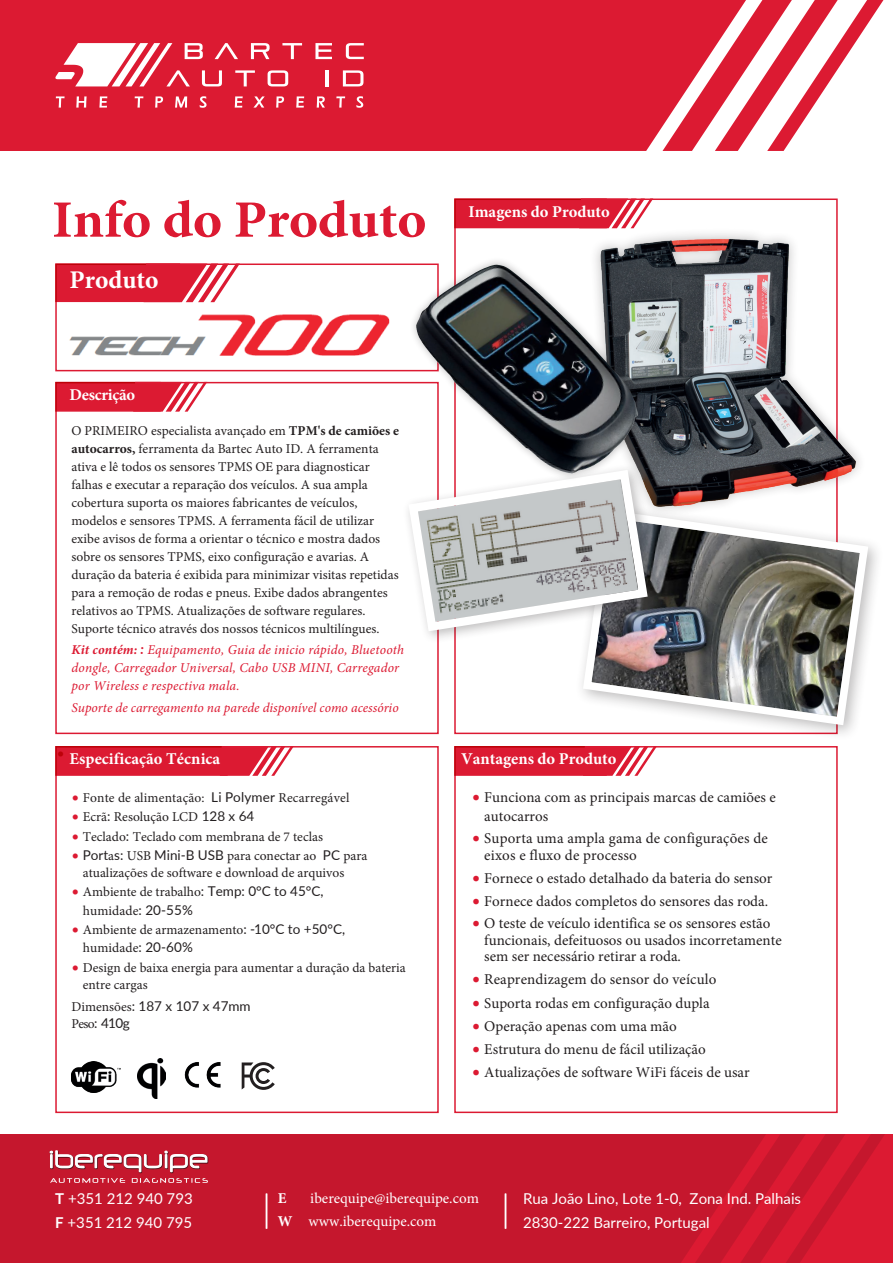
<style>
.page{position:relative;width:893px;height:1263px;background:#fff}
.page>*{position:absolute;margin:0;border:0;box-sizing:border-box;transform-origin:0 0}
.t1{font:700 52.5px "Minion Pro";letter-spacing:-.005em;color:#dc1a32;scale:1.06 1}
.t2{font:700 25.5px "Minion Pro";color:#fff}
.t3{font:700 16.5px "Minion Pro";color:#fff}
.t4{font:15px/16.6px "Minion Pro";color:#231f20}
.t5{font:15px/24px "Lato";color:#fff}
.t6{font:15px/22.8px "Minion Pro";color:#fff}
.t7{font:700 15px "Minion Pro";color:#fff}
.t8{font:13.5px/18px "Minion Pro";color:#231f20}
.t9{font:italic 13.5px/18px "Minion Pro";letter-spacing:.015em;color:#dc1a32}
.t10{font:13.5px/16.6px "Lato";color:#231f20}
.t11{font:13.5px "Lato";color:#dc1a32}
.s1{font-weight:700}
.s2{font-family:"Lato";font-weight:700}
.s3{font-family:"Lato";color:#dc1a32}
.s4{font-family:"Lato"}
.s5{font-family:"Minion Pro"}
</style>
<div class="page">
<div style="left:55px;top:382px;width:384px;height:352px;border:2px solid #dc1a32"></div>
<div style="left:55px;top:382px;width:106px;height:30px;background:#dc1a32;border:2px solid #dc1a32"></div>
<svg style="left:133px;top:382px;width:74px;height:30px"></svg>
<div style="left:0;top:0;width:610px;height:151px;background:#dc1a32"></div>
<svg style="left:610px;top:0;width:273px;height:151px"></svg>
<svg style="left:315px;top:43px;width:17px;height:16px"></svg>
<svg style="left:346px;top:43px;width:18px;height:16px"></svg>
<svg style="left:55px;top:43px;width:247px;height:43px"></svg>
<hr style="left:325px;top:70px;width:3px;height:16px;background:#fff">
<svg style="left:343px;top:70px;width:20px;height:16px"></svg>
<svg style="left:56px;top:96px;width:9px;height:12px"></svg>
<svg style="left:76px;top:96px;width:11px;height:12px"></svg>
<svg style="left:99px;top:96px;width:8px;height:12px"></svg>
<svg style="left:135px;top:96px;width:8px;height:12px"></svg>
<svg style="left:155px;top:96px;width:8px;height:12px"></svg>
<svg style="left:175px;top:96px;width:12px;height:12px"></svg>
<svg style="left:200px;top:96px;width:7px;height:12px"></svg>
<svg style="left:235px;top:96px;width:8px;height:12px"></svg>
<svg style="left:253px;top:96px;width:12px;height:12px"></svg>
<svg style="left:276px;top:96px;width:8px;height:12px"></svg>
<svg style="left:296px;top:96px;width:8px;height:12px"></svg>
<svg style="left:317px;top:96px;width:8px;height:12px"></svg>
<svg style="left:336px;top:96px;width:9px;height:12px"></svg>
<svg style="left:356px;top:96px;width:7px;height:12px"></svg>
<div style="left:55px;top:263px;width:384px;height:108px;border:2px solid #dc1a32"></div>
<div style="left:55px;top:746px;width:384px;height:367px;border:2px solid #dc1a32"></div>
<div style="left:454px;top:746px;width:384px;height:367px;border:2px solid #dc1a32"></div>
<div style="left:55px;top:263px;width:125px;height:39px;background:#dc1a32;border:2px solid #dc1a32"></div>
<div style="left:454px;top:198px;width:153px;height:30px;background:#dc1a32;border:2px solid #dc1a32"></div>
<div style="left:55px;top:746px;width:173px;height:30px;background:#dc1a32;border:2px solid #dc1a32"></div>
<div style="left:454px;top:746px;width:153px;height:30px;background:#dc1a32;border:2px solid #dc1a32"></div>
<svg style="left:144px;top:263px;width:96px;height:39px"></svg>
<svg style="left:583px;top:746px;width:74px;height:30px"></svg>
<svg style="left:220px;top:746px;width:74px;height:30px"></svg>
<svg style="left:579px;top:198px;width:74px;height:30px"></svg>
<div style="left:0;top:1134px;width:686px;height:129px;background:#c5172d"></div>
<svg style="left:686px;top:1134px;width:199px;height:129px;background:#d0182f"></svg>
<div style="left:575px;top:502px;width:309px;height:239px;background:#231f20;opacity:.3"></div>
<img style="left:579px;top:506px;width:293px;height:223px">
<img style="left:72px;top:1061px;width:49px;height:32px">
<img style="left:184px;top:1062px;width:37px;height:26px">
<img style="left:138px;top:1058px;width:27px;height:41px">
<svg style="left:242px;top:1062px;width:33px;height:28px"></svg>
<img style="left:69px;top:314px;width:321px;height:42px">
<div style="left:402px;top:463px;width:259px;height:181px;background:#231f20;opacity:.3"></div>
<svg style="left:404px;top:465px;width:248px;height:171px"></svg>
<div style="left:589px;top:227px;width:277px;height:290px;background:#231f20;opacity:.3"></div>
<img style="left:597px;top:218px;width:263px;height:324px">
<div style="left:408px;top:257px;width:238px;height:225px;background:#231f20;opacity:.3"></div>
<img style="left:416px;top:265px;width:222px;height:209px">
<hr style="left:266px;top:1193px;width:1px;height:36px;background:#fff">
<hr style="left:505px;top:1193px;width:1px;height:36px;background:#fff">
<img style="left:46px;top:1143px;width:167px;height:42px">
<p class="t1" style="left:52px;top:183px;width:355px">Info do Produto</p>
<p class="t2" style="left:70px;top:262px;width:90px">Produto</p>
<p class="t3" style="left:70px;top:383px;width:67px">Descrição</p>
<p class="t8" style="left:72px;top:421px;width:329px">O PRIMEIRO especialista avançado em <span class="s1">TPM's de camiões e autocarros,</span> ferramenta da Bartec Auto ID. A ferramenta ativa e lê todos os sensores TPMS OE para diagnosticar falhas e executar a reparação dos veículos. A sua ampla cobertura suporta os maiores fabricantes de veículos, modelos e sensores TPMS. A ferramenta fácil de utilizar exibe avisos de forma a orientar o técnico e mostra dados sobre os sensores TPMS, eixo configuração e avarias. A duração da bateria é exibida para minimizar visitas repetidas para a remoção de rodas e pneus. Exibe dados abrangentes relativos ao TPMS. Atualizações de software regulares.<br>Suporte técnico através dos nossos técnicos multilíngues.</p>
<p class="t9" style="left:72px;top:641px;width:334px"><span class="s1">Kit contém:</span> <span class="s2">:</span> Equipamento, Guia de inicio rápido, Bluetooth dongle, Carregador Universal, Cabo USB MINI, Carregador por Wireless e respectiva mala.</p>
<p class="t9" style="left:72px;top:699px;width:329px">Suporte de carregamento na parede disponível como acessório</p>
<p class="t3" style="left:468px;top:200px;width:143px">Imagens do Produto</p>
<p class="t11" style="left:57px;top:744px;width:9px">•</p>
<p class="t3" style="left:70px;top:747px;width:152px">Especificação Técnica</p>
<p class="t3" style="left:461px;top:747px;width:157px">Vantagens do Produto</p>
<p class="t8" style="left:72px;top:788px;width:279px"><span class="s3">•</span> Fonte de alimentação: <span class="s4">Li Polymer</span> Recarregável</p>
<p class="t8" style="left:72px;top:808px;width:184px"><span class="s3">•</span> Ecrã<span class="s4">:</span> Resolução LCD <span class="s4">128 x 64</span></p>
<p class="t8" style="left:72px;top:828px;width:253px"><span class="s3">•</span> Teclado<span class="s4">:</span> Teclado com membrana de 7 teclas</p>
<p class="t8" style="left:83px;top:847px;width:286px;line-height:17px;text-indent:-11px"><span class="s3">•</span> <span class="s4">Port</span>a<span class="s4">s:</span> USB <span class="s4">Mini-B USB</span> para conectar ao <span class="s4">PC</span> para atualizações de software e download de arquivos</p>
<p class="t8" style="left:83px;top:883px;width:242px;text-indent:-11px"><span class="s3">•</span> Ambiente de trabalho<span class="s4">: Temp: 0°C to 45°C, </span>humidade<span class="s4">: 20-55%</span></p>
<p class="t8" style="left:83px;top:921px;width:264px;text-indent:-11px"><span class="s3">•</span> Ambiente de armazenamento<span class="s4">: -10°C to +50°C, </span>humidade<span class="s4">: 20-60%</span></p>
<p class="t8" style="left:83px;top:959px;width:324px;line-height:17.2px;text-indent:-11px"><span class="s3">•</span> Design de baixa energia para aumentar a duração da bateria entre cargas</p>
<p class="t10" style="left:72px;top:997px;width:181px"><span class="s5">Dimensões</span>: 187 x 107 x 47mm<br><span class="s5">Peso</span>: 410g</p>
<p class="t4" style="left:484px;top:787px;width:293px;line-height:19.2px;text-indent:-13px"><span class="s3">•</span> Funciona com as principais marcas de camiões e autocarros</p>
<p class="t4" style="left:484px;top:830px;width:285px;text-indent:-13px"><span class="s3">•</span> Suporta uma ampla gama de configurações de eixos e fluxo de processo</p>
<p class="t4" style="left:472px;top:870px;width:302px"><span class="s3">•</span> Fornece o estado detalhado da bateria do sensor</p>
<p class="t4" style="left:472px;top:893px;width:298px"><span class="s3">•</span> Fornece dados completos do sensores das roda.</p>
<p class="t4" style="left:484px;top:915px;width:299px;text-indent:-13px"><span class="s3">•</span> O teste de veículo identifica se os sensores estão funcionais, defeituosos ou usados incorretamente sem ser necessário retirar a roda.</p>
<p class="t4" style="left:472px;top:971px;width:246px"><span class="s3">•</span> Reaprendizagem do sensor do veículo</p>
<p class="t4" style="left:472px;top:994px;width:239px"><span class="s3">•</span> Suporta rodas em configuração dupla</p>
<p class="t4" style="left:472px;top:1018px;width:207px"><span class="s3">•</span> Operação apenas com uma mão</p>
<p class="t4" style="left:472px;top:1041px;width:236px"><span class="s3">•</span> Estrutura do menu de fácil utilização</p>
<p class="t4" style="left:472px;top:1064px;width:279px"><span class="s3">•</span> Atualizações de software WiFi fáceis de usar</p>
<p class="t6" style="left:278px;top:1187px;width:203px;text-indent:32px">iberequipe@iberequipe.com<br><span class="s1">W</span> www.iberequipe.com</p>
<p class="t5" style="left:523px;top:1186px;width:279px">Rua João Lino, Lote 1-0, Zona Ind. Palhais<br>2830-222 Barreiro, Portugal</p>
<p class="t5" style="left:55px;top:1185px;width:139px"><span class="s1">T</span> +351 212 940 793<br><span class="s1">F</span> +351 212 940 795</p>
<p class="t7" style="left:278px;top:1187px;width:10px">E</p>
</div>
